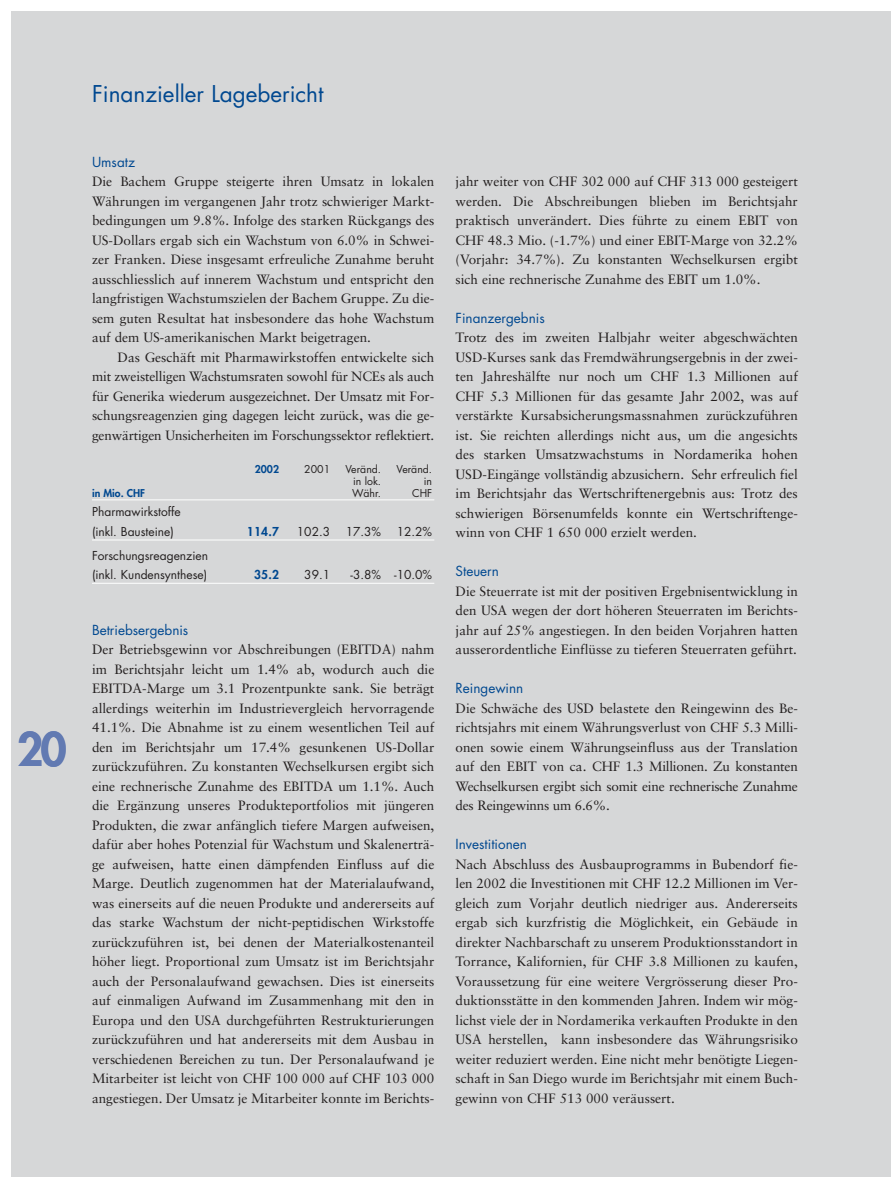
<style>
.page{position:relative;width:891px;height:1190px;background:#fff}
.page>*{position:absolute;margin:0;border:0;box-sizing:border-box;transform-origin:0 0}
.t1{font:800 45px "Futura";color:#627ab2}
.t2{font:22.5px "Futura";color:#004890}
.t3{font:13.5px/19.5px "Sabon";color:#231f1f;text-align:justify}
.t4{font:13.5px "Futura";color:#004890}
.t5{font:12px/19.5px "Futura";color:#231f1f}
.t6{font:800 12px "Futura";color:#004890}
.t7{font:10.5px "Futura";color:#231f1f}
.t8{font:800 10.5px "Futura";color:#004890}
</style>
<div class="page">
<div style="left:11px;top:11px;width:880px;height:1165px;background:#d6d7d8"></div>
<hr style="left:92px;top:499px;width:342px;height:1px;background:#fff">
<hr style="left:92px;top:540px;width:342px;height:1px;background:#fff">
<hr style="left:92px;top:583px;width:342px;height:1px;background:#fff">
<h1 class="t1" style="left:17px;top:727px;width:51px">20</h1>
<h2 class="t2" style="left:92px;top:84px;width:233px">Finanzieller Lagebericht</h2>
<p class="t4" style="left:92px;top:155px;width:45px">Umsatz</p>
<p class="t3" style="left:92px;top:173px;width:344px">Die Bachem Gruppe steigerte ihren Umsatz in lokalen Währungen im vergangenen Jahr trotz schwieriger Markt&shy;bedingungen um 9.8%. Infolge des starken Rückgangs des US-Dollars ergab sich ein Wachstum von 6.0% in Schwei&shy;zer Franken. Diese insgesamt erfreuliche Zunahme beruht ausschliesslich auf innerem Wachstum und entspricht den langfristigen Wachstumszielen der Bachem Gruppe. Zu die&shy;sem guten Resultat hat insbesondere das hohe Wachstum auf dem US-amerikanischen Markt beigetragen.</p>
<p class="t3" style="left:92px;top:348px;width:344px;text-indent:26px">Das Geschäft mit Pharmawirkstoffen entwickelte sich mit zweistelligen Wachstumsraten sowohl für NCEs als auch für Generika wiederum ausgezeichnet. Der Umsatz mit For&shy;schungsreagenzien ging dagegen leicht zurück, was die ge&shy;genwärtigen Unsicherheiten im Forschungssektor reflektiert.</p>
<p class="t8" style="left:255px;top:464px;width:26px">2002</p>
<p class="t7" style="left:304px;top:464px;width:27px">2001</p>
<p class="t7" style="left:346px;top:464px;width:37px">Veränd.</p>
<p class="t7" style="left:397px;top:464px;width:37px">Veränd.</p>
<p class="t7" style="left:353px;top:476px;width:30px">in lok.</p>
<p class="t7" style="left:424px;top:476px;width:10px">in</p>
<p class="t8" style="left:92px;top:488px;width:55px">in Mio. CHF</p>
<p class="t7" style="left:352px;top:488px;width:30px">Währ.</p>
<p class="t7" style="left:412px;top:488px;width:22px">CHF</p>
<p class="t5" style="left:92px;top:503px;width:90px">Pharmawirkstoffe (inkl. Bausteine)</p>
<p class="t6" style="left:247px;top:525px;width:34px">114.7</p>
<p class="t5" style="left:297px;top:522px;width:35px">102.3</p>
<p class="t5" style="left:346px;top:522px;width:37px">17.3%</p>
<p class="t5" style="left:397px;top:522px;width:37px">12.2%</p>
<p class="t5" style="left:92px;top:546px;width:118px">Forschungsreagenzien (inkl. Kundensynthese)</p>
<p class="t6" style="left:254px;top:569px;width:27px">35.2</p>
<p class="t5" style="left:304px;top:566px;width:27px">39.1</p>
<p class="t5" style="left:351px;top:566px;width:83px">-3.8% -10.0%</p>
<p class="t4" style="left:92px;top:623px;width:98px">Betriebsergebnis</p>
<p class="t3" style="left:92px;top:641px;width:344px">Der Betriebsgewinn vor Abschreibungen (EBITDA) nahm im Berichtsjahr leicht um 1.4% ab, wodurch auch die EBITDA-Marge um 3.1 Prozentpunkte sank. Sie beträgt allerdings weiterhin im Industrievergleich hervorragende 41.1%. Die Abnahme ist zu einem wesentlichen Teil auf den im Berichtsjahr um 17.4% gesunkenen US-Dollar zurückzuführen. Zu konstanten Wechselkursen ergibt sich eine rechnerische Zunahme des EBITDA um 1.1%. Auch die Ergänzung unseres Produkteportfolios mit jüngeren Produkten, die zwar anfänglich tiefere Margen aufweisen, dafür aber hohes Potenzial für Wachstum und Skalenerträ&shy;ge aufweisen, hatte einen dämpfenden Einfluss auf die Marge. Deutlich zugenommen hat der Materialaufwand, was einerseits auf die neuen Produkte und andererseits auf das starke Wachstum der nicht-peptidischen Wirkstoffe zurückzuführen ist, bei denen der Materialkostenanteil höher liegt. Proportional zum Umsatz ist im Berichtsjahr auch der Personalaufwand gewachsen. Dies ist einerseits auf einmaligen Aufwand im Zusammenhang mit den in Europa und den USA durchgeführten Restrukturierungen zurückzuführen und hat andererseits mit dem Ausbau in verschiedenen Bereichen zu tun. Der Personalaufwand je Mitarbeiter ist leicht von CHF 100 000 auf CHF 103 000 angestiegen. Der Umsatz je Mitarbeiter konnte im Berichts-</p>
<p class="t3" style="left:456px;top:173px;width:344px">jahr weiter von CHF 302 000 auf CHF 313 000 gesteigert werden. Die Abschreibungen blieben im Berichtsjahr praktisch unverändert. Dies führte zu einem EBIT von CHF 48.3 Mio. (-1.7%) und einer EBIT-Marge von 32.2% (Vorjahr: 34.7%). Zu konstanten Wechselkursen ergibt sich eine rechnerische Zunahme des EBIT um 1.0%.</p>
<p class="t4" style="left:456px;top:311px;width:91px">Finanzergebnis</p>
<p class="t3" style="left:456px;top:329px;width:344px">Trotz des im zweiten Halbjahr weiter abgeschwächten USD-Kurses sank das Fremdwährungsergebnis in der zwei&shy;ten Jahreshälfte nur noch um CHF 1.3 Millionen auf CHF 5.3 Millionen für das gesamte Jahr 2002, was auf verstärkte Kursabsicherungsmassnahmen zurückzuführen ist. Sie reichten allerdings nicht aus, um die angesichts des starken Umsatzwachstums in Nordamerika hohen USD-Eingänge vollständig abzusichern. Sehr erfreulich fiel im Berichtsjahr das Wertschriftenergebnis aus: Trotz des schwierigen Börsenumfelds konnte ein Wertschriftenge&shy;winn von CHF 1 650 000 erzielt werden.</p>
<p class="t4" style="left:456px;top:565px;width:45px">Steuern</p>
<p class="t3" style="left:456px;top:582px;width:344px">Die Steuerrate ist mit der positiven Ergebnisentwicklung in den USA wegen der dort höheren Steuerraten im Berichts&shy;jahr auf 25% angestiegen. In den beiden Vorjahren hatten ausserordentliche Einflüsse zu tieferen Steuerraten geführt.</p>
<p class="t4" style="left:456px;top:682px;width:69px">Reingewinn</p>
<p class="t3" style="left:456px;top:699px;width:344px">Die Schwäche des USD belastete den Reingewinn des Be&shy;richtsjahrs mit einem Währungsverlust von CHF 5.3 Milli&shy;onen sowie einem Währungseinfluss aus der Translation auf den EBIT von ca. CHF 1.3 Millionen. Zu konstanten Wechselkursen ergibt sich somit eine rechnerische Zunahme des Reingewinns um 6.6%.</p>
<p class="t4" style="left:456px;top:838px;width:73px">Investitionen</p>
<p class="t3" style="left:456px;top:855px;width:344px">Nach Abschluss des Ausbauprogramms in Bubendorf fie&shy;len 2002 die Investitionen mit CHF 12.2 Millionen im Ver&shy;gleich zum Vorjahr deutlich niedriger aus. Andererseits ergab sich kurzfristig die Möglichkeit, ein Gebäude in direkter Nachbarschaft zu unserem Produktionsstandort in Torrance, Kalifornien, für CHF 3.8 Millionen zu kaufen, Voraussetzung für eine weitere Vergrösserung dieser Pro&shy;duktionsstätte in den kommenden Jahren. Indem wir mög&shy;lichst viele der in Nordamerika verkauften Produkte in den USA herstellen, kann insbesondere das Währungsrisiko weiter reduziert werden. Eine nicht mehr benötigte Liegen&shy;schaft in San Diego wurde im Berichtsjahr mit einem Buch&shy;gewinn von CHF 513 000 veräussert.</p>
</div>
